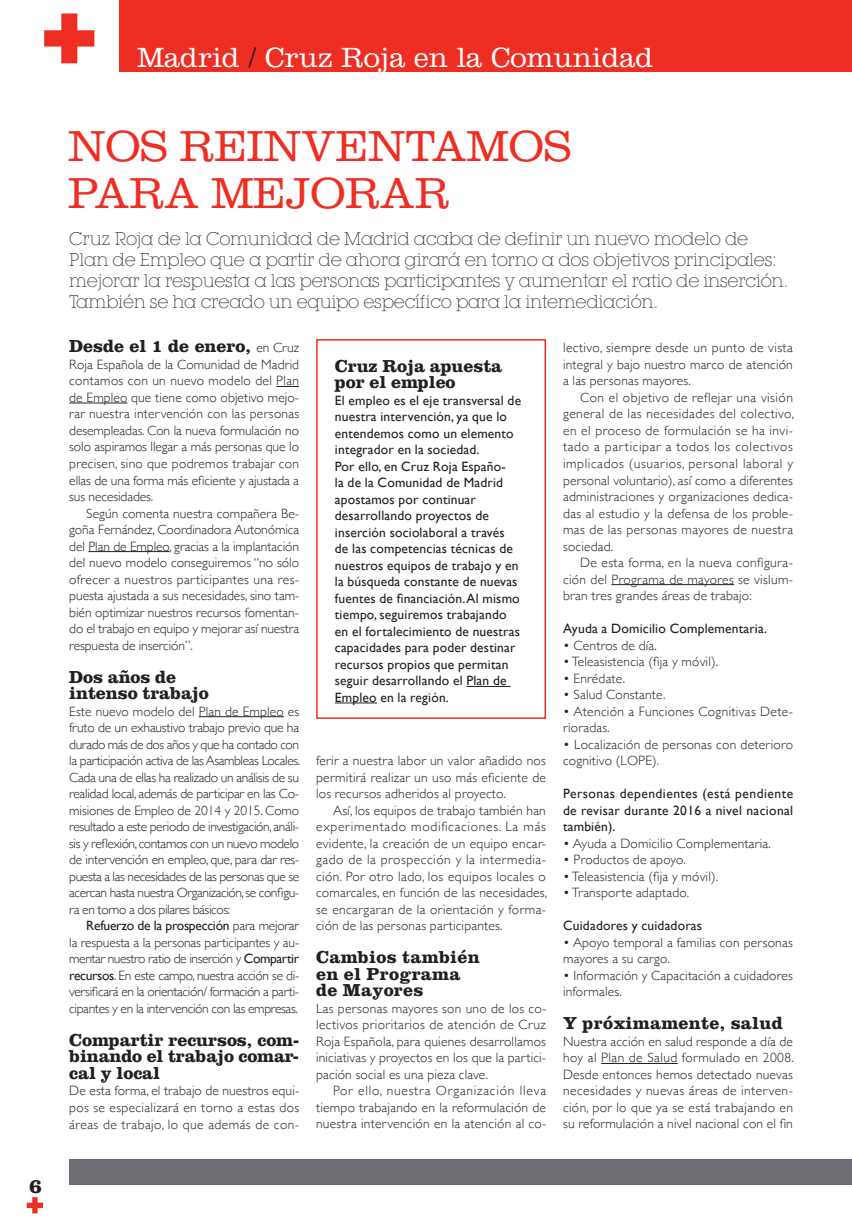
<style>
.page{position:relative;width:852px;height:1222px;background:#fff}
.page>*{position:absolute;margin:0;border:0;box-sizing:border-box;transform-origin:0 0}
.t1{font:300 45px/46.5px "Clarendon";letter-spacing:-.005em;color:#ee2e22}
.t2{font:300 28.8px "Clarendon";color:#fff}
.t3{font:700 21px "Clarendon";color:#231f20}
.t4{font:300 18px/21px "Lubalin Graph IT Cby BT Xtra";letter-spacing:-.015em;color:#231f20}
.t5{font:700 18px/16.5px "Clarendon";letter-spacing:-.005em;color:#231f20}
.t6{font:700 18px/16.5px "Clarendon";letter-spacing:.015em;color:#231f20}
.t7{font:300 13.5px/16.5px "Gill Sans";letter-spacing:.015em;color:#231f20;text-align:justify}
.t8{font:13.5px/16.5px "Gill Sans";letter-spacing:.015em;color:#231f20;text-align:justify}
.s1{color:#231f20}
.s2{font-family:"Gill Sans";font-weight:300;font-size:13.5px}
.s3{font-weight:400}
</style>
<div class="page">
<svg style="left:27px;top:1197px;width:16px;height:16px"></svg>
<svg style="left:44px;top:13px;width:50px;height:50px"></svg>
<div style="left:119px;top:0;width:732px;height:72px;background:#ee2e22"></div>
<div style="left:69px;top:1159px;width:782px;height:25px;background:#6d6f74"></div>
<div style="left:316px;top:339px;width:229px;height:379px;border:2px solid #ee2e22"></div>
<svg style="left:276px;top:386px;width:23px;height:1px"></svg>
<hr style="left:69px;top:402px;width:58px;height:1px;background:#231f20">
<hr style="left:88px;top:551px;width:81px;height:1px;background:#231f20">
<hr style="left:199px;top:716px;width:84px;height:1px;background:#231f20">
<hr style="left:611px;top:584px;width:122px;height:1px;background:#231f20">
<hr style="left:601px;top:1062px;width:76px;height:1px;background:#231f20">
<hr style="left:466px;top:686px;width:44px;height:1px;background:#231f20">
<hr style="left:335px;top:702px;width:41px;height:1px;background:#231f20">
<h3 class="t3" style="left:29px;top:1172px;width:14px">6</h3>
<h2 class="t2" style="left:137px;top:40px;width:517px">Madrid <span class="s1">/</span> Cruz Roja en la Comunidad</h2>
<h1 class="t1" style="left:68px;top:122px;width:504px">NOS REINVENTAMOS<br>PARA MEJORAR</h1>
<p class="t4" style="left:69px;top:228px;width:720px">Cruz Roja de la Comunidad de Madrid acaba de definir un nuevo modelo de Plan de Empleo que a partir de ahora girará en torno a dos objetivos principales: mejorar la respuesta a las personas participantes y aumentar el ratio de inserción.<br>También se ha creado un equipo específico para la intemediación.</p>
<h3 class="t5" style="left:69px;top:337px;width:231px">Desde el 1 de enero, <span class="s2">en Cruz</span></h3>
<p class="t7" style="left:69px;top:355px;width:231px">Roja Española de la Comunidad de Madrid contamos con un nuevo modelo del Plan de Empleo que tiene como objetivo mejo&shy;rar nuestra intervención con las personas desempleadas. Con la nueva formulación no solo aspiramos llegar a más personas que lo precisen, sino que podremos trabajar con ellas de una forma más eficiente y ajustada a sus necesidades.</p>
<p class="t7" style="left:69px;top:504px;width:231px;text-indent:17px">Según comenta nuestra compañera Be&shy;goña Fernández, Coordinadora Autonómica del Plan de Empleo, gracias a la implantación del nuevo modelo conseguiremos “no sólo ofrecer a nuestros participantes una res&shy;puesta ajustada a sus necesidades, sino tam&shy;bién optimizar nuestros recursos fomentan&shy;do el trabajo en equipo y mejorar así nuestra respuesta de inserción”.</p>
<h3 class="t5" style="left:69px;top:667px;width:141px">Dos años de intenso trabajo</h3>
<p class="t7" style="left:69px;top:702px;width:232px">Este nuevo modelo del Plan de Empleo es fruto de un exhaustivo trabajo previo que ha durado más de dos años y que ha contado con la participación activa de las Asambleas Locales.<br>Cada una de ellas ha realizado un análisis de su realidad local, además de participar en las Co&shy;misiones de Empleo de 2014 y 2015. Como resultado a este periodo de investigación, análi&shy;sis y reflexión, contamos con un nuevo modelo de intervención en empleo, que, para dar res&shy;puesta a las necesidades de las personas que se acercan hasta nuestra Organización, se configu&shy;ra en torno a dos pilares básicos:</p>
<p class="t7" style="left:69px;top:916px;width:231px;text-indent:17px"><span class="s3">Refuerzo de la prospección</span> para mejorar la respuesta a la personas participantes y au&shy;mentar nuestro ratio de inserción y <span class="s3">Compartir recursos</span>. En este campo, nuestra acción se di&shy;versificará en la orientación/ formación a parti&shy;cipantes y en la intervención con las empresas.</p>
<h3 class="t5" style="left:69px;top:1030px;width:231px;text-align:justify">Compartir recursos, com&shy;binando el trabajo comar&shy;cal y local</h3>
<p class="t7" style="left:69px;top:1081px;width:231px">De esta forma, el trabajo de nuestros equi&shy;pos se especializará en torno a estas dos áreas de trabajo, lo que además de con-</p>
<p class="t7" style="left:562px;top:339px;width:231px">lectivo, siempre desde un punto de vista integral y bajo nuestro marco de atención a las personas mayores.</p>
<p class="t7" style="left:562px;top:388px;width:232px;text-indent:17px">Con el objetivo de reflejar una visión general de las necesidades del colectivo, en el proceso de formulación se ha invi&shy;tado a participar a todos los colectivos implicados (usuarios, personal laboral y personal voluntario), así como a diferentes administraciones y organizaciones dedica&shy;das al estudio y la defensa de los proble&shy;mas de las personas mayores de nuestra sociedad.</p>
<p class="t7" style="left:562px;top:553px;width:231px;text-indent:17px">De esta forma, en la nueva configura&shy;ción del Programa de mayores se vislum&shy;bran tres grandes áreas de trabajo:</p>
<p class="t8" style="left:562px;top:620px;width:205px">Ayuda a Domicilio Complementaria.</p>
<p class="t7" style="left:562px;top:636px;width:95px">• Centros de día.</p>
<p class="t7" style="left:562px;top:652px;width:156px">• Teleasistencia (fija y móvil).</p>
<p class="t7" style="left:562px;top:669px;width:64px">• Enrédate.</p>
<p class="t7" style="left:562px;top:685px;width:104px">• Salud Constante.</p>
<p class="t7" style="left:562px;top:702px;width:231px">• Atención a Funciones Cognitivas Dete&shy;rioradas.</p>
<p class="t7" style="left:562px;top:735px;width:231px">• Localización de personas con deterioro cognitivo (LOPE).</p>
<p class="t8" style="left:562px;top:785px;width:231px">Personas dependientes (está pendiente de revisar durante 2016 a nivel nacional también).</p>
<p class="t7" style="left:562px;top:834px;width:209px">• Ayuda a Domicilio Complementaria.</p>
<p class="t7" style="left:562px;top:850px;width:124px">• Productos de apoyo.</p>
<p class="t7" style="left:562px;top:867px;width:156px">• Teleasistencia (fija y móvil).</p>
<p class="t7" style="left:562px;top:883px;width:127px">• Transporte adaptado.</p>
<p class="t8" style="left:562px;top:917px;width:140px">Cuidadores y cuidadoras</p>
<p class="t7" style="left:562px;top:933px;width:231px">• Apoyo temporal a familias con personas mayores a su cargo.</p>
<p class="t7" style="left:562px;top:966px;width:231px">• Información y Capacitación a cuidadores informales.</p>
<h3 class="t6" style="left:562px;top:1014px;width:221px">Y próximamente, salud</h3>
<p class="t7" style="left:562px;top:1032px;width:232px">Nuestra acción en salud responde a día de hoy al Plan de Salud formulado en 2008.<br>Desde entonces hemos detectado nuevas necesidades y nuevas áreas de interven&shy;ción, por lo que ya se está trabajando en su reformulación a nivel nacional con el fin</p>
<h3 class="t5" style="left:335px;top:357px;width:169px">Cruz Roja apuesta por el empleo</h3>
<p class="t8" style="left:335px;top:391px;width:188px;text-align:left">El empleo es el eje transversal de nuestra intervención, ya que lo entendemos como un elemento integrador en la sociedad.<br>Por ello, en Cruz Roja Españo-<br>la de la Comunidad de Madrid apostamos por continuar desarrollando proyectos de inserción sociolaboral a través de las competencias técnicas de nuestros equipos de trabajo y en la búsqueda constante de nuevas fuentes de financiación. Al mismo tiempo, seguiremos trabajando en el fortalecimiento de nuestras capacidades para poder destinar recursos propios que permitan seguir desarrollando el Plan de<br>Empleo en la región.</p>
<p class="t7" style="left:316px;top:751px;width:231px">ferir a nuestra labor un valor añadido nos permitirá realizar un uso más eficiente de los recursos adheridos al proyecto.</p>
<p class="t7" style="left:316px;top:801px;width:232px;text-indent:17px">Así, los equipos de trabajo también han experimentado modificaciones. La más evidente, la creación de un equipo encar&shy;gado de la prospección y la intermedia&shy;ción. Por otro lado, los equipos locales o comarcales, en función de las necesidades, se encargaran de la orientación y forma&shy;ción de las personas participantes.</p>
<h3 class="t6" style="left:316px;top:948px;width:165px">Cambios también en el Programa de Mayores</h3>
<p class="t7" style="left:316px;top:999px;width:231px">Las personas mayores son uno de los co&shy;lectivos prioritarios de atención de Cruz Roja Española, para quienes desarrollamos iniciativas y proyectos en los que la partici&shy;pación social es una pieza clave.</p>
<p class="t7" style="left:316px;top:1081px;width:231px;text-indent:17px">Por ello, nuestra Organización lleva tiempo trabajando en la reformulación de nuestra intervención en la atención al co-</p>
</div>
